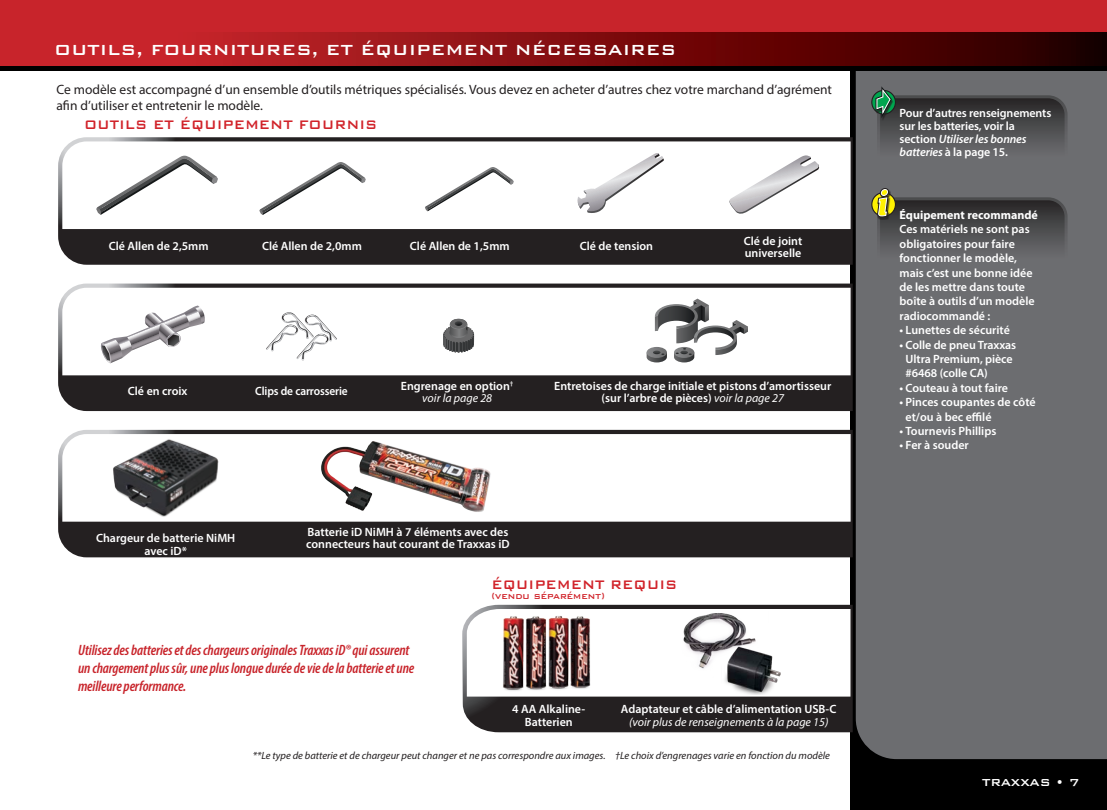
<style>
.page{position:relative;width:1107px;height:810px;background:#fff}
.page>*{position:absolute;margin:0;border:0;box-sizing:border-box;transform-origin:0 0}
.t1{font:500 19.5px "Bank Gothic BT";color:#fff}
.t2{font:500 16.5px "Bank Gothic BT";color:#d1232a;scale:.91 1}
.t3{font:italic 600 condensed 15px/18px "Myriad Pro";letter-spacing:-.01em;color:#c8242b}
.t4{font:13.5px/16.2px "Myriad Pro";color:#231f20}
.t5{font:500 13.5px "Bank Gothic BT";letter-spacing:-.02em;color:#fff}
.t6{font:600 12px/14.4px "Myriad Pro";color:#fff}
.t7{font:700 12px "Myriad Pro";color:#fff}
.t8{font:600 12px "Myriad Pro";color:#fff;scale:.95 1}
.t9{font:500 11.55px "Bank Gothic BT";color:#d1232a;scale:.91 1}
.t10{font:italic 10.5px "Myriad Pro";color:#231f20}
.s1{font-weight:400;font-style:italic}
.s2{font-style:italic}
</style>
<div class="page">
<div style="left:850px;top:13px;width:257px;height:797px;background:#000"></div>
<div style="left:856px;top:71px;width:251px;height:688px;background:#6c6d70"></div>
<div style="left:0;top:0;width:1107px;height:70px;background:#000"></div>
<div style="left:0;top:0;width:1107px;height:51px;background:#c8242b"></div>
<svg style="left:0;top:32px;width:1107px;height:34px;background:#831013"></svg>
<svg style="left:58px;top:137px;width:795px;height:128px;background:#2b2728"></svg>
<svg style="left:62px;top:141px;width:789px;height:88px"></svg>
<svg style="left:872px;top:90px;width:23px;height:24px"></svg>
<div style="left:871px;top:90px;width:25px;height:25px;border:1px solid #231f20;border-radius:50%"></div>
<svg style="left:874px;top:82px;width:192px;height:96px;background:#56595a"></svg>
<svg style="left:872px;top:193px;width:23px;height:23px"></svg>
<div style="left:871px;top:192px;width:25px;height:25px;border:1px solid #231f20;border-radius:50%"></div>
<div style="left:878px;top:189px;width:13px;height:31px;background:#231f20;opacity:.75"></div>
<div style="left:880px;top:188px;width:9px;height:9px;border:3px solid #231f20;border-radius:50%"></div>
<div style="left:881px;top:189px;width:7px;height:7px;background:#fff101;border-radius:50%"></div>
<div style="left:881px;top:189px;width:7px;height:7px;border:1px solid #fff;border-radius:50%"></div>
<svg style="left:876px;top:194px;width:190px;height:86px;background:#575756"></svg>
<svg style="left:58px;top:284px;width:795px;height:127px;background:#2b2728"></svg>
<svg style="left:62px;top:288px;width:789px;height:87px"></svg>
<div style="left:58px;top:430px;width:795px;height:127px;background:#242021"></div>
<svg style="left:62px;top:434px;width:789px;height:88px"></svg>
<svg style="left:259px;top:162px;width:107px;height:53px"></svg>
<svg style="left:425px;top:167px;width:89px;height:44px"></svg>
<svg style="left:577px;top:153px;width:88px;height:60px"></svg>
<svg style="left:728px;top:155px;width:94px;height:60px"></svg>
<svg style="left:88px;top:296px;width:126px;height:73px"></svg>
<svg style="left:647px;top:299px;width:101px;height:63px"></svg>
<svg style="left:96px;top:156px;width:122px;height:59px"></svg>
<div style="left:450px;top:319px;width:17px;height:9px;background:#686869;border-radius:50%"></div>
<svg style="left:443px;top:321px;width:31px;height:32px"></svg>
<img style="left:310px;top:431px;width:199px;height:92px">
<img style="left:98px;top:429px;width:149px;height:94px">
<svg style="left:265px;top:312px;width:73px;height:49px"></svg>
<svg style="left:462px;top:605px;width:391px;height:127px;background:#2e2a2b"></svg>
<svg style="left:467px;top:609px;width:383px;height:88px"></svg>
<img style="left:495px;top:614px;width:103px;height:80px">
<img style="left:679px;top:611px;width:103px;height:83px">
<p class="t1" style="left:54px;top:40px;width:624px">OUTILS, FOURNITURES, ET ÉQUIPEMENT NÉCESSAIRES</p>
<p class="t4" style="left:56px;top:81px;width:777px">Ce modèle est accompagné d’un ensemble d’outils métriques spécialisés. Vous devez en acheter d’autres chez votre marchand d’agrément afin d’utiliser et entretenir le modèle.</p>
<p class="t2" style="left:84px;top:116px;width:324px">OUTILS ET ÉQUIPEMENT FOURNIS</p>
<p class="t6" style="left:109px;top:238px;width:101px">Clé Allen de 2,5mm</p>
<p class="t6" style="left:262px;top:238px;width:101px">Clé Allen de 2,0mm</p>
<p class="t6" style="left:410px;top:238px;width:101px">Clé Allen de 1,5mm</p>
<p class="t6" style="left:580px;top:238px;width:75px">Clé de tension</p>
<p class="t6" style="left:744px;top:234px;width:60px">Clé de joint</p>
<p class="t6" style="left:745px;top:246px;width:58px">universelle</p>
<p class="t6" style="left:128px;top:383px;width:61px">Clé en croix</p>
<p class="t8" style="left:255px;top:383px;width:99px">Clips de carrosserie</p>
<p class="t6" style="left:401px;top:379px;width:114px;line-height:12px;text-align:center">Engrenage en option<sup>† </sup><span class="s1">voir la page 28</span></p>
<p class="t6" style="left:554px;top:379px;width:279px;line-height:12px;text-align:center">Entretoises de charge initiale et pistons d’amortisseur (sur l’arbre de pièces) <span class="s1">voir la page 27</span></p>
<p class="t6" style="left:96px;top:531px;width:141px;line-height:13.5px;text-align:center">Chargeur de batterie NiMH avec iD*</p>
<p class="t6" style="left:306px;top:525px;width:205px;line-height:12px">Batterie iD NiMH à 7 éléments avec des connecteurs haut courant de Traxxas iD</p>
<p class="t2" style="left:491px;top:575px;width:206px">ÉQUIPEMENT REQUIS</p>
<p class="t9" style="left:491px;top:590px;width:126px">(vendu séparément)</p>
<p class="t3" style="left:78px;top:641px;width:338px">Utilisez des batteries et des chargeurs originales Traxxas iD® qui assurent un chargement plus sûr, une plus longue durée de vie de la batterie et une meilleure performance.</p>
<p class="t6" style="left:512px;top:702px;width:74px;line-height:13.5px;text-align:center">4 AA Alkaline-<br>Batterien</p>
<p class="t6" style="left:621px;top:702px;width:217px;line-height:13.5px;text-align:center">Adaptateur et câble d’alimentation USB-C <span class="s1">(voir plus de renseignements à la page 15)</span></p>
<p class="t10" style="left:253px;top:749px;width:579px">**Le type de batterie et de chargeur peut changer et ne pas correspondre aux images. †Le choix d’engrenages varie en fonction du modèle</p>
<p class="t6" style="left:900px;top:107px;width:153px;line-height:12.9px">Pour d’autres renseignements sur les batteries, voir la section <span class="s2">Utiliser les bonnes batteries</span> à la page 15.</p>
<p class="t7" style="left:900px;top:207px;width:140px">Équipement recommandé</p>
<p class="t6" style="left:900px;top:222px;width:137px">Ces matériels ne sont pas obligatoires pour faire fonctionner le modèle, mais c’est une bonne idée de les mettre dans toute boîte à outils d’un modèle radiocommandé :</p>
<p class="t6" style="left:900px;top:323px;width:112px">• Lunettes de sécurité</p>
<p class="t6" style="left:906px;top:337px;width:112px;text-indent:-6px">• Colle de pneu Traxxas<br>Ultra Premium, pièce #6468 (colle CA)</p>
<p class="t6" style="left:900px;top:380px;width:110px">• Couteau à tout faire</p>
<p class="t6" style="left:906px;top:395px;width:132px;text-indent:-6px">• Pinces coupantes de côté et/ou à bec effilé</p>
<p class="t6" style="left:900px;top:424px;width:98px">• Tournevis Phillips</p>
<p class="t6" style="left:900px;top:438px;width:71px">• Fer à souder</p>
<p class="t5" style="left:982px;top:775px;width:99px">TRAXXAS • 7</p>
</div>
